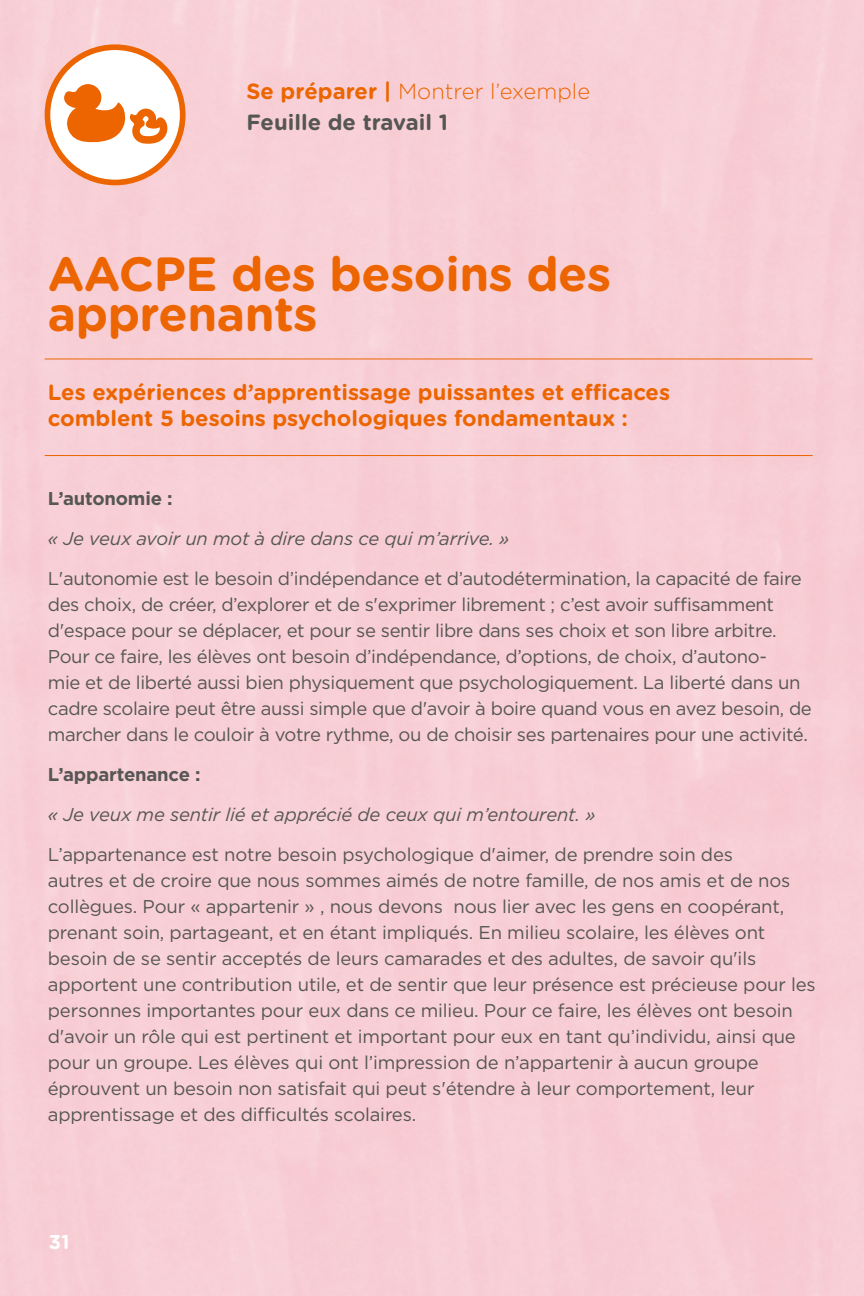
<style>
.page{position:relative;width:864px;height:1296px;background:#f8cfd6}
.page>*{position:absolute;margin:0;border:0;box-sizing:border-box;transform-origin:0 0}
.t1{font:700 48px/40px "Gotham Rounded";letter-spacing:-.01em;color:#ec6500}
.t2{font:700 22px/26px "Gotham Rounded";color:#ec6500}
.t3{font:300 22px "Gotham Rounded";color:#ec6500}
.t4{font:700 22px "Gotham Rounded";color:#565655}
.t5{font:700 20px "Gotham Rounded";color:#fff}
.t6{font:18.4px/26px "Gotham";letter-spacing:-.01em;color:#565655}
.t7{font:italic 18.4px "Gotham";letter-spacing:-.01em;color:#565655}
.t8{font:700 18.4px "Gotham";letter-spacing:-.01em;color:#565655}
.s1{font-weight:700}
</style>
<div class="page">
<hr style="left:45px;top:358px;width:768px;height:1px;background:#ec6500">
<hr style="left:45px;top:455px;width:768px;height:1px;background:#ec6500">
<svg style="left:47px;top:47px;width:136px;height:135px"></svg>
<div style="left:45px;top:44px;width:141px;height:141px;border:6px solid #ec6500;border-radius:50%"></div>
<svg style="left:61px;top:84px;width:113px;height:92px"></svg>
<p class="t3" style="left:246px;top:76px;width:345px"><span class="s1">Se préparer |</span> Montrer l’exemple</p>
<p class="t4" style="left:246px;top:109px;width:203px">Feuille de travail 1</p>
<h1 class="t1" style="left:48px;top:253px;width:565px">AACPE des besoins des apprenants</h1>
<p class="t2" style="left:48px;top:379px;width:624px">Les expériences d’apprentissage puissantes et efficaces comblent 5 besoins psychologiques fondamentaux :</p>
<p class="t8" style="left:48px;top:486px;width:126px">L’autonomie :</p>
<p class="t7" style="left:48px;top:527px;width:463px">« Je veux avoir un mot à dire dans ce qui m’arrive. »</p>
<p class="t6" style="left:48px;top:565px;width:766px">L'autonomie est le besoin d’indépendance et d’autodétermination, la capacité de faire des choix, de créer, d’explorer et de s'exprimer librement ; c’est avoir suffisamment d'espace pour se déplacer, et pour se sentir libre dans ses choix et son libre arbitre.<br>Pour ce faire, les élèves ont besoin d’indépendance, d’options, de choix, d’autono-<br>mie et de liberté aussi bien physiquement que psychologiquement. La liberté dans un cadre scolaire peut être aussi simple que d'avoir à boire quand vous en avez besoin, de marcher dans le couloir à votre rythme, ou de choisir ses partenaires pour une activité.</p>
<p class="t8" style="left:48px;top:762px;width:154px">L’appartenance :</p>
<p class="t7" style="left:48px;top:803px;width:549px">« Je veux me sentir lié et apprécié de ceux qui m’entourent. »</p>
<p class="t6" style="left:48px;top:841px;width:769px">L’appartenance est notre besoin psychologique d'aimer, de prendre soin des<br>autres et de croire que nous sommes aimés de notre famille, de nos amis et de nos collègues. Pour « appartenir » , nous devons nous lier avec les gens en coopérant, prenant soin, partageant, et en étant impliqués. En milieu scolaire, les élèves ont besoin de se sentir acceptés de leurs camarades et des adultes, de savoir qu'ils apportent une contribution utile, et de sentir que leur présence est précieuse pour les personnes importantes pour eux dans ce milieu. Pour ce faire, les élèves ont besoin d'avoir un rôle qui est pertinent et important pour eux en tant qu’individu, ainsi que pour un groupe. Les élèves qui ont l’impression de n’appartenir à aucun groupe éprouvent un besoin non satisfait qui peut s'étendre à leur comportement, leur apprentissage et des difficultés scolaires.</p>
<p class="t5" style="left:49px;top:1229px;width:22px">31</p>
</div>
